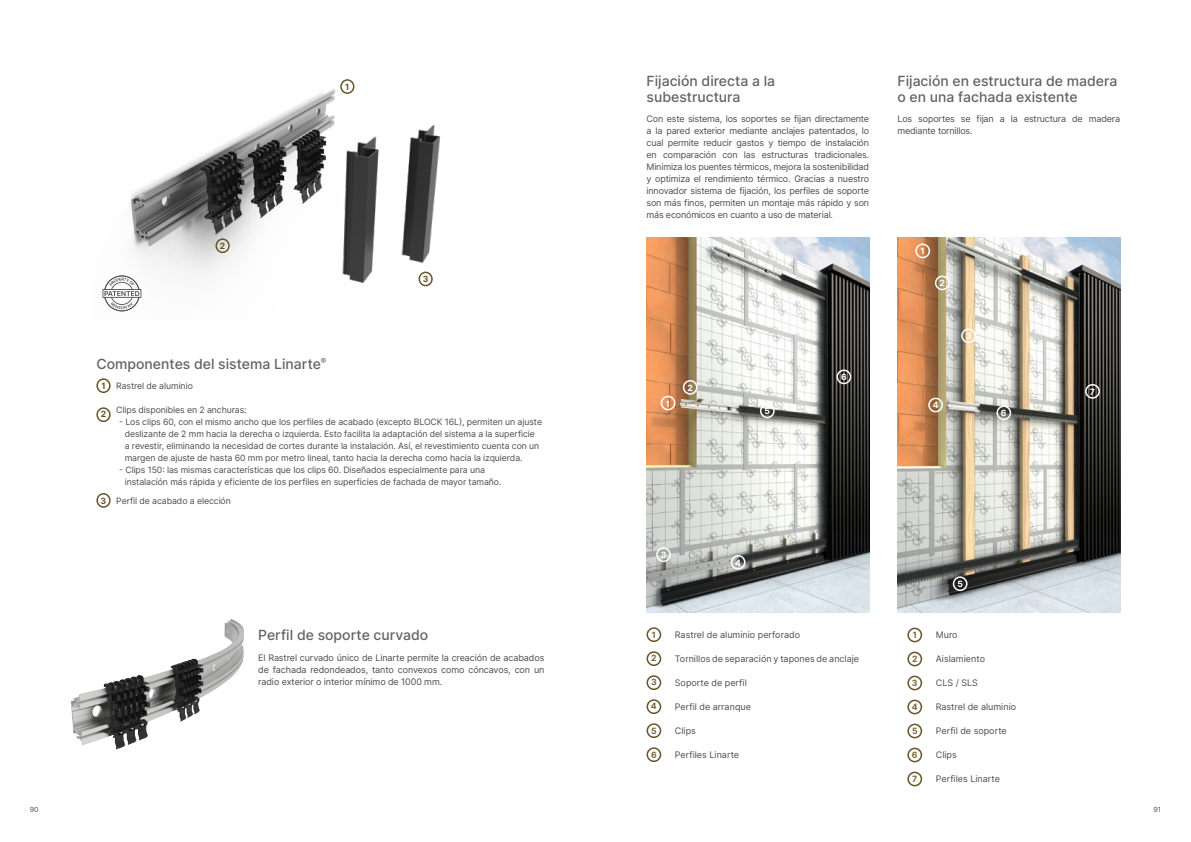
<style>
.page{position:relative;width:1191px;height:842px;background:#fff}
.page>*{position:absolute;margin:0;border:0;box-sizing:border-box;transform-origin:0 0}
.H4_SubTitel_Black{font:500 14px/16px "Inter";color:#636366}
._10_tekst_links_Black{font:9px/12px "Inter";color:#4b4c4d;text-align:justify}
._10_tekst_links_Black-2{font:9px/12px "Inter";letter-spacing:-.02em;color:#4b4c4d}
._10_tekst_links_Black-3{font:8.8px/12px "Inter";letter-spacing:-.01em;color:#4b4c4d}
.t1{font:700 8.6px "Inter";color:#fff}
.t2{font:700 8.6px "Inter";color:#786640}
.t3{font:700 8.6px "Inter";color:#67552a}
.t4{font:7px "Inter";color:#4b4c4d}
</style>
<div class="page">
<img style="left:71px;top:619px;width:161px;height:124px">
<img style="left:897px;top:237px;width:223px;height:375px">
<div style="left:915px;top:244px;width:15px;height:14px;border:2px solid #fff;border-radius:50%"></div>
<div style="left:935px;top:276px;width:14px;height:14px;border:2px solid #fff;border-radius:50%"></div>
<div style="left:961px;top:328px;width:15px;height:15px;border:2px solid #fff;border-radius:50%"></div>
<div style="left:928px;top:398px;width:15px;height:14px;border:2px solid #fff;border-radius:50%"></div>
<div style="left:952px;top:576px;width:15px;height:15px;border:2px solid #fff;border-radius:50%"></div>
<div style="left:996px;top:405px;width:15px;height:15px;border:2px solid #fff;border-radius:50%"></div>
<div style="left:1085px;top:384px;width:14px;height:15px;border:2px solid #fff;border-radius:50%"></div>
<img style="left:646px;top:237px;width:223px;height:375px">
<div style="left:656px;top:547px;width:15px;height:15px;border:2px solid #fff;border-radius:50%"></div>
<div style="left:683px;top:380px;width:14px;height:15px;border:2px solid #fff;border-radius:50%"></div>
<div style="left:660px;top:396px;width:15px;height:14px;border:2px solid #fff;border-radius:50%"></div>
<div style="left:731px;top:555px;width:14px;height:15px;border:2px solid #fff;border-radius:50%"></div>
<div style="left:760px;top:403px;width:14px;height:15px;border:2px solid #fff;border-radius:50%"></div>
<div style="left:836px;top:369px;width:15px;height:15px;border:2px solid #fff;border-radius:50%"></div>
<img style="left:119px;top:80px;width:322px;height:232px">
<div style="left:418px;top:272px;width:15px;height:14px;border:2px solid #67552a;border-radius:50%"></div>
<div style="left:340px;top:79px;width:14px;height:15px;border:2px solid #67552a;border-radius:50%"></div>
<div style="left:215px;top:238px;width:15px;height:15px;border:2px solid #67552a;border-radius:50%"></div>
<div style="left:907px;top:628px;width:15px;height:14px;border:2px solid #67552a;border-radius:50%"></div>
<div style="left:907px;top:652px;width:15px;height:14px;border:2px solid #67552a;border-radius:50%"></div>
<div style="left:907px;top:676px;width:15px;height:14px;border:2px solid #67552a;border-radius:50%"></div>
<div style="left:907px;top:700px;width:15px;height:14px;border:2px solid #67552a;border-radius:50%"></div>
<div style="left:907px;top:724px;width:15px;height:14px;border:2px solid #67552a;border-radius:50%"></div>
<div style="left:907px;top:748px;width:15px;height:14px;border:2px solid #67552a;border-radius:50%"></div>
<div style="left:907px;top:772px;width:15px;height:14px;border:2px solid #67552a;border-radius:50%"></div>
<div style="left:646px;top:627px;width:15px;height:15px;border:2px solid #67552a;border-radius:50%"></div>
<div style="left:646px;top:651px;width:15px;height:15px;border:2px solid #67552a;border-radius:50%"></div>
<div style="left:646px;top:675px;width:15px;height:15px;border:2px solid #67552a;border-radius:50%"></div>
<div style="left:646px;top:699px;width:15px;height:15px;border:2px solid #67552a;border-radius:50%"></div>
<div style="left:646px;top:723px;width:15px;height:15px;border:2px solid #67552a;border-radius:50%"></div>
<div style="left:646px;top:747px;width:15px;height:15px;border:2px solid #67552a;border-radius:50%"></div>
<div style="left:96px;top:378px;width:15px;height:15px;border:2px solid #67552a;border-radius:50%"></div>
<div style="left:96px;top:407px;width:15px;height:15px;border:2px solid #67552a;border-radius:50%"></div>
<div style="left:96px;top:493px;width:15px;height:15px;border:2px solid #67552a;border-radius:50%"></div>
<svg style="left:102px;top:275px;width:39px;height:36px"></svg>
<p class="t3" style="left:220px;top:240px;width:7px">2</p>
<p class="t3" style="left:345px;top:81px;width:6px">1</p>
<p class="t3" style="left:423px;top:273px;width:7px">3</p>
<p class="H4_SubTitel_Black" style="left:96px;top:355px;width:231px">Componentes del sistema Linarte<sup>®</sup></p>
<p class="_10_tekst_links_Black-3" style="left:116px;top:380px;width:78px">Rastrel de aluminio</p>
<p class="_10_tekst_links_Black-3" style="left:116px;top:404px;width:132px">Clips disponibles en 2 anchuras:</p>
<p class="_10_tekst_links_Black-3" style="left:125px;top:416px;width:419px;text-indent:-6px">- Los clips 60, con el mismo ancho que los perfiles de acabado (excepto BLOCK 16L), permiten un ajuste deslizante de 2 mm hacia la derecha o izquierda. Esto facilita la adaptación del sistema a la superficie<br>a revestir, eliminando la necesidad de cortes durante la instalación. Así, el revestimiento cuenta con un margen de ajuste de hasta 60 mm por metro lineal, tanto hacia la derecha como hacia la izquierda.</p>
<p class="_10_tekst_links_Black-3" style="left:125px;top:464px;width:378px;text-indent:-6px">- Clips 150: las mismas características que los clips 60. Diseñados especialmente para una instalación más rápida y eficiente de los perfiles en superficies de fachada de mayor tamaño.</p>
<p class="_10_tekst_links_Black-3" style="left:116px;top:495px;width:116px">Perfil de acabado a elección</p>
<p class="t3" style="left:101px;top:380px;width:6px">1</p>
<p class="t3" style="left:101px;top:408px;width:7px">2</p>
<p class="t3" style="left:101px;top:494px;width:7px">3</p>
<p class="H4_SubTitel_Black" style="left:258px;top:627px;width:172px">Perfil de soporte curvado</p>
<p class="_10_tekst_links_Black" style="left:258px;top:651px;width:288px">El Rastrel curvado único de Linarte permite la creación de acabados de fachada redondeados, tanto convexos como cóncavos, con un radio exterior o interior mínimo de 1000 mm.</p>
<p class="H4_SubTitel_Black" style="left:646px;top:72px;width:130px">Fijación directa a la subestructura</p>
<p class="_10_tekst_links_Black" style="left:646px;top:113px;width:224px">Con este sistema, los soportes se fijan directamente a la pared exterior mediante anclajes patentados, lo cual permite reducir gastos y tiempo de instalación en comparación con las estructuras tradicionales.<br>Minimiza los puentes térmicos, mejora la sostenibilidad y optimiza el rendimiento térmico. Gracias a nuestro innovador sistema de fijación, los perfiles de soporte son más finos, permiten un montaje más rápido y son más económicos en cuanto a uso de material.</p>
<p class="H4_SubTitel_Black" style="left:897px;top:72px;width:221px">Fijación en estructura de madera o en una fachada existente</p>
<p class="_10_tekst_links_Black-2" style="left:897px;top:113px;width:224px">Los soportes se fijan a la estructura de madera mediante tornillos.</p>
<p class="t1" style="left:920px;top:245px;width:6px">1</p>
<p class="t1" style="left:939px;top:277px;width:7px">2</p>
<p class="t1" style="left:965px;top:330px;width:7px">3</p>
<p class="t1" style="left:841px;top:371px;width:7px">6</p>
<p class="t1" style="left:687px;top:381px;width:7px">2</p>
<p class="t1" style="left:1090px;top:385px;width:7px">7</p>
<p class="t1" style="left:666px;top:397px;width:6px">1</p>
<p class="t1" style="left:764px;top:405px;width:7px">5</p>
<p class="t1" style="left:932px;top:399px;width:7px">4</p>
<p class="t1" style="left:1001px;top:407px;width:7px">6</p>
<p class="t1" style="left:660px;top:549px;width:7px">3</p>
<p class="t1" style="left:735px;top:556px;width:7px">4</p>
<p class="t2" style="left:652px;top:629px;width:6px">1</p>
<p class="t2" style="left:651px;top:652px;width:7px">2</p>
<p class="t2" style="left:651px;top:676px;width:7px">3</p>
<p class="t2" style="left:651px;top:700px;width:7px">4</p>
<p class="t2" style="left:651px;top:725px;width:7px">5</p>
<p class="t2" style="left:651px;top:749px;width:7px">6</p>
<p class="_10_tekst_links_Black" style="left:675px;top:628px;width:127px">Rastrel de aluminio perforado</p>
<p class="_10_tekst_links_Black" style="left:675px;top:652px;width:186px">Tornillos de separación y tapones de anclaje</p>
<p class="_10_tekst_links_Black" style="left:675px;top:676px;width:73px">Soporte de perfil</p>
<p class="_10_tekst_links_Black" style="left:675px;top:700px;width:78px">Perfil de arranque</p>
<p class="_10_tekst_links_Black" style="left:675px;top:724px;width:22px">Clips</p>
<p class="_10_tekst_links_Black" style="left:675px;top:748px;width:66px">Perfiles Linarte</p>
<p class="t2" style="left:912px;top:629px;width:6px">1</p>
<p class="t2" style="left:912px;top:652px;width:7px">2</p>
<p class="t2" style="left:912px;top:677px;width:7px">3</p>
<p class="t2" style="left:912px;top:701px;width:7px">4</p>
<p class="t2" style="left:912px;top:725px;width:7px">5</p>
<p class="t2" style="left:912px;top:749px;width:7px">6</p>
<p class="t2" style="left:912px;top:773px;width:7px">7</p>
<p class="t1" style="left:957px;top:578px;width:7px">5</p>
<p class="_10_tekst_links_Black" style="left:935px;top:629px;width:23px">Muro</p>
<p class="_10_tekst_links_Black" style="left:935px;top:653px;width:51px">Aislamiento</p>
<p class="_10_tekst_links_Black" style="left:935px;top:677px;width:44px">CLS / SLS</p>
<p class="_10_tekst_links_Black" style="left:935px;top:701px;width:82px">Rastrel de aluminio</p>
<p class="_10_tekst_links_Black" style="left:935px;top:725px;width:73px">Perfil de soporte</p>
<p class="_10_tekst_links_Black" style="left:935px;top:749px;width:22px">Clips</p>
<p class="_10_tekst_links_Black" style="left:935px;top:773px;width:66px">Perfiles Linarte</p>
<p class="t4" style="left:30px;top:804px;width:10px">90</p>
<p class="t4" style="left:1153px;top:804px;width:9px">91</p>
</div>
